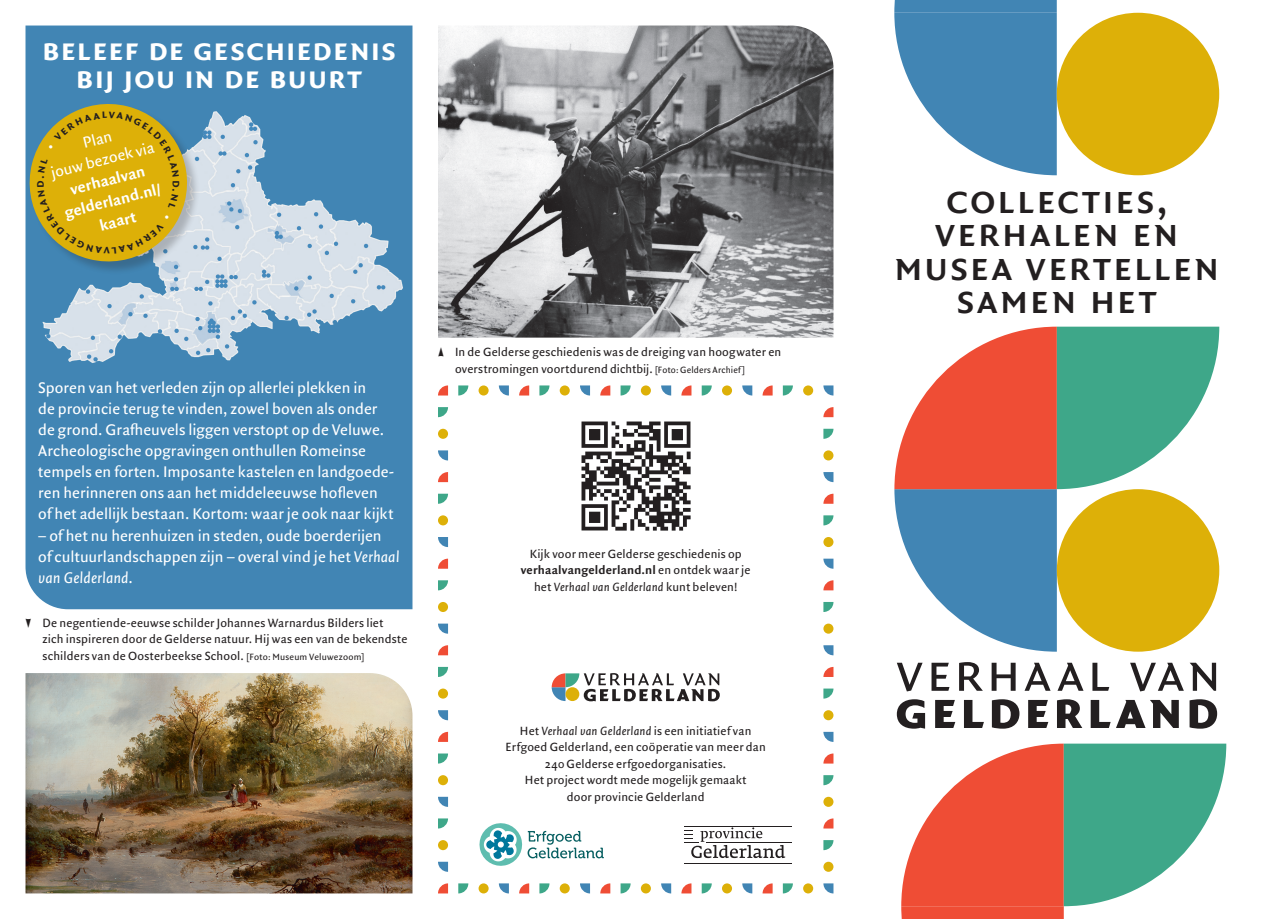
<style>
.page{position:relative;width:1280px;height:919px;background:#fff}
.page>*{position:absolute;margin:0;border:0;box-sizing:border-box;transform-origin:0 0}
.t1{font:600 42px/33.3px "Quadraat Sans Pro";letter-spacing:.03em;color:#231f20;text-align:center}
.t2{font:700 33px/28.5px "Quadraat Sans Pro";letter-spacing:.02em;color:#fff;text-align:center}
.t3{font:16.5px/21px "Quadraat Sans Pro";color:#fff}
.t4{font:700 16.5px/21px "Quadraat Sans Pro";color:#fff;text-align:center}
.t5{font:12.75px/16.5px "Quadraat Sans Pro";letter-spacing:.01em;color:#231f20;text-align:center}
.t6{font:700 12.75px "Quadraat Sans Pro";color:#231f20}
.s1{font-style:italic}
.s2{font-size:9.75px}
.s3{font-weight:700}
</style>
<div class="page">
<div style="left:26px;top:26px;width:386px;height:583px;background:#4185b4"></div>
<img style="left:39px;top:101px;width:365px;height:264px">
<img style="left:581px;top:421px;width:110px;height:110px">
<hr style="left:684px;top:825px;width:108px;height:1px;background:#231f20">
<svg style="left:684px;top:827px;width:101px;height:31px"></svg>
<hr style="left:706px;top:841px;width:86px;height:1px;background:#231f20">
<hr style="left:684px;top:863px;width:108px;height:1px;background:#231f20">
<svg style="left:479px;top:823px;width:125px;height:42px"></svg>
<div style="left:1057px;top:13px;width:162px;height:162px;background:#ddb008;border-radius:50%"></div>
<svg style="left:897px;top:699px;width:28px;height:29px"></svg>
<svg style="left:935px;top:700px;width:20px;height:28px"></svg>
<svg style="left:964px;top:700px;width:20px;height:28px"></svg>
<svg style="left:992px;top:699px;width:27px;height:29px"></svg>
<svg style="left:1028px;top:700px;width:20px;height:28px"></svg>
<svg style="left:1057px;top:699px;width:25px;height:29px"></svg>
<svg style="left:1091px;top:700px;width:88px;height:28px"></svg>
<svg style="left:1189px;top:699px;width:28px;height:29px"></svg>
<svg style="left:897px;top:662px;width:25px;height:29px"></svg>
<svg style="left:931px;top:662px;width:18px;height:28px"></svg>
<svg style="left:959px;top:662px;width:23px;height:28px"></svg>
<svg style="left:992px;top:662px;width:24px;height:28px"></svg>
<svg style="left:1025px;top:662px;width:25px;height:28px"></svg>
<svg style="left:1058px;top:662px;width:25px;height:28px"></svg>
<svg style="left:1092px;top:662px;width:17px;height:28px"></svg>
<svg style="left:1130px;top:662px;width:54px;height:29px"></svg>
<svg style="left:1190px;top:662px;width:26px;height:28px"></svg>
<svg style="left:894px;top:326px;width:325px;height:325px"></svg>
<div style="left:1057px;top:489px;width:162px;height:162px;background:#ddb008;border-radius:50%"></div>
<svg style="left:438px;top:472px;width:10px;height:10px"></svg>
<svg style="left:438px;top:883px;width:10px;height:10px"></svg>
<svg style="left:438px;top:645px;width:10px;height:10px"></svg>
<svg style="left:438px;top:558px;width:10px;height:10px"></svg>
<svg style="left:438px;top:731px;width:10px;height:10px"></svg>
<div style="left:438px;top:515px;width:10px;height:10px;background:#ddb008;border-radius:50%"></div>
<div style="left:438px;top:688px;width:10px;height:10px;background:#ddb008;border-radius:50%"></div>
<div style="left:438px;top:428px;width:10px;height:11px;background:#ddb008;border-radius:50%"></div>
<div style="left:438px;top:840px;width:10px;height:10px;background:#ddb008;border-radius:50%"></div>
<div style="left:438px;top:602px;width:10px;height:10px;background:#ddb008;border-radius:50%"></div>
<div style="left:438px;top:775px;width:10px;height:10px;background:#ddb008;border-radius:50%"></div>
<svg style="left:438px;top:493px;width:10px;height:10px"></svg>
<svg style="left:438px;top:666px;width:10px;height:11px"></svg>
<svg style="left:438px;top:407px;width:10px;height:10px"></svg>
<svg style="left:438px;top:818px;width:10px;height:10px"></svg>
<svg style="left:438px;top:580px;width:10px;height:10px"></svg>
<svg style="left:438px;top:753px;width:10px;height:10px"></svg>
<svg style="left:438px;top:537px;width:10px;height:10px"></svg>
<svg style="left:438px;top:710px;width:10px;height:10px"></svg>
<svg style="left:438px;top:450px;width:10px;height:10px"></svg>
<svg style="left:438px;top:861px;width:10px;height:10px"></svg>
<svg style="left:438px;top:623px;width:10px;height:10px"></svg>
<svg style="left:438px;top:796px;width:10px;height:10px"></svg>
<svg style="left:823px;top:493px;width:10px;height:10px"></svg>
<svg style="left:823px;top:667px;width:10px;height:10px"></svg>
<svg style="left:823px;top:407px;width:10px;height:10px"></svg>
<svg style="left:823px;top:818px;width:10px;height:10px"></svg>
<svg style="left:823px;top:580px;width:10px;height:10px"></svg>
<svg style="left:823px;top:753px;width:10px;height:10px"></svg>
<div style="left:823px;top:537px;width:10px;height:10px;background:#ddb008;border-radius:50%"></div>
<div style="left:823px;top:710px;width:10px;height:10px;background:#ddb008;border-radius:50%"></div>
<div style="left:823px;top:450px;width:10px;height:10px;background:#ddb008;border-radius:50%"></div>
<div style="left:823px;top:861px;width:10px;height:10px;background:#ddb008;border-radius:50%"></div>
<div style="left:823px;top:623px;width:10px;height:10px;background:#ddb008;border-radius:50%"></div>
<div style="left:823px;top:796px;width:10px;height:10px;background:#ddb008;border-radius:50%"></div>
<svg style="left:823px;top:515px;width:10px;height:10px"></svg>
<svg style="left:823px;top:688px;width:10px;height:10px"></svg>
<svg style="left:823px;top:428px;width:10px;height:11px"></svg>
<svg style="left:823px;top:840px;width:10px;height:10px"></svg>
<svg style="left:823px;top:602px;width:10px;height:10px"></svg>
<svg style="left:823px;top:775px;width:10px;height:10px"></svg>
<svg style="left:823px;top:472px;width:10px;height:10px"></svg>
<svg style="left:823px;top:883px;width:10px;height:10px"></svg>
<svg style="left:823px;top:645px;width:10px;height:10px"></svg>
<svg style="left:823px;top:558px;width:10px;height:10px"></svg>
<svg style="left:823px;top:731px;width:10px;height:10px"></svg>
<div style="left:479px;top:883px;width:10px;height:10px;background:#ddb008;border-radius:50%"></div>
<svg style="left:458px;top:883px;width:10px;height:10px"></svg>
<svg style="left:499px;top:883px;width:10px;height:10px"></svg>
<svg style="left:600px;top:883px;width:10px;height:10px"></svg>
<div style="left:641px;top:883px;width:10px;height:10px;background:#ddb008;border-radius:50%"></div>
<svg style="left:621px;top:883px;width:10px;height:10px"></svg>
<svg style="left:661px;top:883px;width:10px;height:10px"></svg>
<svg style="left:681px;top:883px;width:10px;height:10px"></svg>
<div style="left:722px;top:883px;width:10px;height:10px;background:#ddb008;border-radius:50%"></div>
<svg style="left:702px;top:883px;width:10px;height:10px"></svg>
<svg style="left:742px;top:883px;width:10px;height:10px"></svg>
<svg style="left:762px;top:883px;width:11px;height:10px"></svg>
<div style="left:803px;top:883px;width:10px;height:10px;background:#ddb008;border-radius:50%"></div>
<svg style="left:783px;top:883px;width:10px;height:10px"></svg>
<svg style="left:519px;top:883px;width:10px;height:10px"></svg>
<div style="left:560px;top:883px;width:10px;height:10px;background:#ddb008;border-radius:50%"></div>
<svg style="left:539px;top:883px;width:10px;height:10px"></svg>
<svg style="left:580px;top:883px;width:10px;height:10px"></svg>
<svg style="left:438px;top:385px;width:10px;height:10px"></svg>
<div style="left:479px;top:385px;width:10px;height:10px;background:#ddb008;border-radius:50%"></div>
<svg style="left:458px;top:385px;width:10px;height:10px"></svg>
<svg style="left:499px;top:385px;width:10px;height:10px"></svg>
<svg style="left:600px;top:385px;width:10px;height:10px"></svg>
<div style="left:641px;top:385px;width:10px;height:10px;background:#ddb008;border-radius:50%"></div>
<svg style="left:621px;top:385px;width:10px;height:10px"></svg>
<svg style="left:661px;top:385px;width:10px;height:10px"></svg>
<svg style="left:681px;top:385px;width:10px;height:10px"></svg>
<div style="left:722px;top:385px;width:10px;height:10px;background:#ddb008;border-radius:50%"></div>
<svg style="left:702px;top:385px;width:10px;height:10px"></svg>
<svg style="left:742px;top:385px;width:10px;height:10px"></svg>
<svg style="left:762px;top:385px;width:11px;height:10px"></svg>
<div style="left:803px;top:385px;width:10px;height:10px;background:#ddb008;border-radius:50%"></div>
<svg style="left:783px;top:385px;width:10px;height:10px"></svg>
<svg style="left:823px;top:385px;width:10px;height:10px"></svg>
<svg style="left:519px;top:385px;width:10px;height:10px"></svg>
<div style="left:560px;top:385px;width:10px;height:10px;background:#ddb008;border-radius:50%"></div>
<svg style="left:539px;top:385px;width:10px;height:10px"></svg>
<svg style="left:580px;top:385px;width:10px;height:10px"></svg>
<div style="left:30px;top:104px;width:171px;height:171px;background:#231f20;opacity:.25"></div>
<svg style="left:552px;top:673px;width:168px;height:28px"></svg>
<div style="left:565px;top:687px;width:14px;height:14px;background:#ddb008;border-radius:50%"></div>
<svg style="left:894px;top:0;width:163px;height:175px"></svg>
<svg style="left:901px;top:743px;width:325px;height:175px"></svg>
<img style="left:438px;top:26px;width:395px;height:311px">
<img style="left:26px;top:673px;width:386px;height:220px">
<svg style="left:25px;top:96px;width:170px;height:173px;background:#b3a744"></svg>
<h2 class="t2" style="left:42px;top:34px;width:356px">Beleef de geschiedenis bij jou in de buurt</h2>
<p class="t3" style="left:43px;top:142px;width:108px;text-align:center;rotate:-14deg">Plan<br>jouw bezoek via</p>
<p class="t4" style="left:57px;top:181px;width:101px;rotate:-14deg">verhaalvan gelderland.nl/ kaart</p>
<p class="t6" style="left:186px;top:179px;width:9px;rotate:90deg">d</p>
<p class="t3" style="left:38px;top:377px;width:357px">Sporen van het verleden zijn op allerlei plekken in<br>de provincie terug te vinden, zowel boven als onder de grond. Grafheuvels liggen verstopt op de Veluwe.<br>Archeologische opgravingen onthullen Romeinse tempels en forten. Imposante kastelen en landgoede&shy;ren herinneren ons aan het middeleeuwse hofleven of het adellijk bestaan. Kortom: waar je ook naar kijkt</p>
<p class="t3" style="left:38px;top:524px;width:363px">– of het nu herenhuizen in steden, oude boerderijen<br>of cultuurlandschappen zijn – overal vind je het <span class="s1">Verhaal van Gelderland</span>.</p>
<p class="t5" style="left:43px;top:614px;width:366px;text-align:left">De negentiende-eeuwse schilder Johannes Warnardus Bilders liet zich inspireren door de Gelderse natuur. Hij was een van de bekendste schilders van de Oosterbeekse School. <span class="s2">[Foto: Museum Veluwezoom]</span></p>
<p class="t5" style="left:455px;top:343px;width:328px;text-align:left">In de Gelderse geschiedenis was de dreiging van hoogwater en overstromingen voortdurend dichtbij. <span class="s2">[Foto: Gelders Archief]</span></p>
<p class="t5" style="left:521px;top:545px;width:231px">Kijk voor meer Gelderse geschiedenis op <span class="s3">verhaalvangelderland.nl</span> en ontdek waar je het <span class="s1">Verhaal van Gelderland</span> kunt beleven!</p>
<p class="t5" style="left:506px;top:722px;width:262px">Het <span class="s1">Verhaal van Gelderland</span> is een initiatief van Erfgoed Gelderland, een coöperatie van meer dan 240 Gelderse erfgoedorganisaties.<br>Het project wordt mede mogelijk gemaakt<br>door provincie Gelderland</p>
<h1 class="t1" style="left:894px;top:182px;width:328px">Collecties, verhalen en musea vertellen samen het</h1>
</div>
